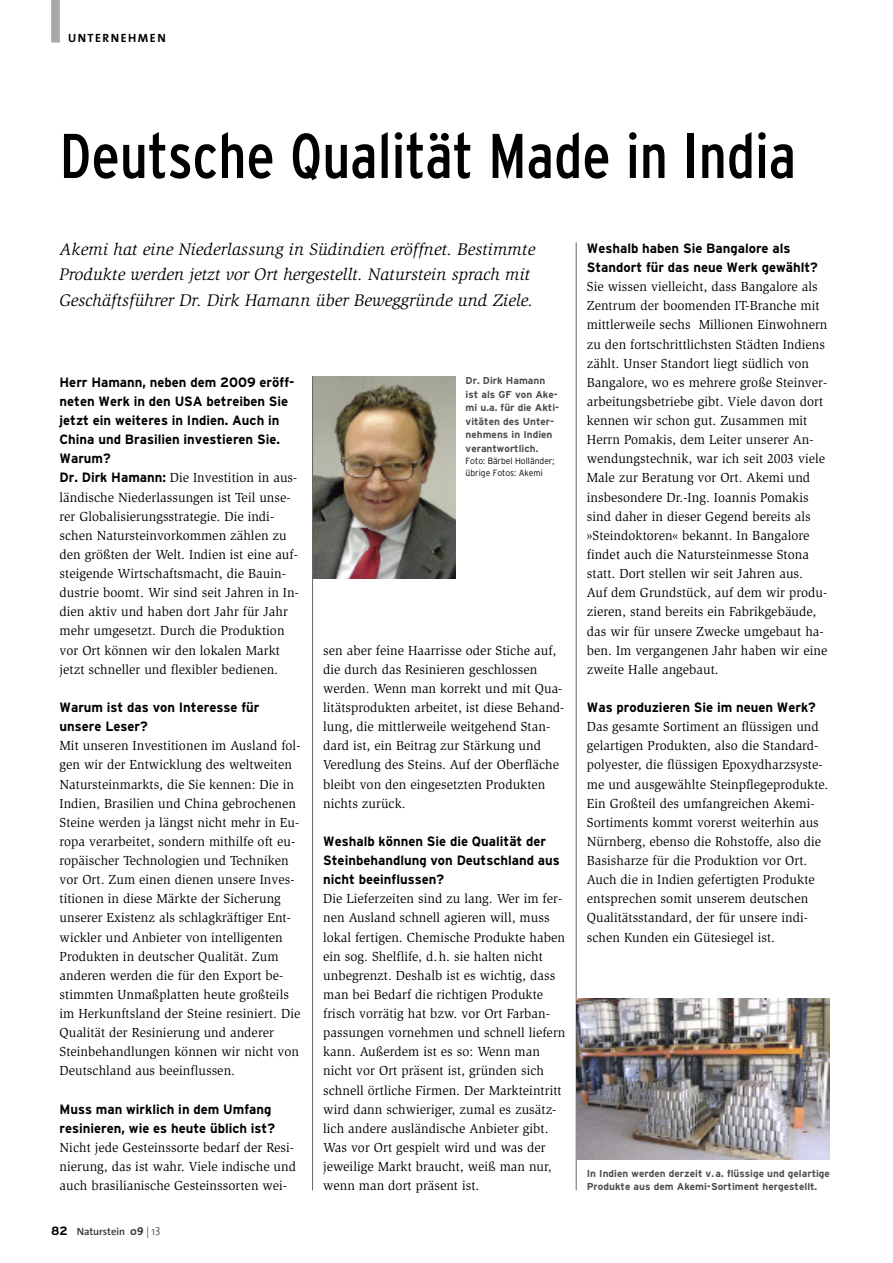
<style>
.page{position:relative;width:893px;height:1263px;background:#fff}
.page>*{position:absolute;margin:0;border:0;box-sizing:border-box;transform-origin:0 0}
.t1{font:condensed 63px "Interstate";color:#000}
.t2{font:italic 17.25px/25.5px "Slimbach Std";letter-spacing:.005em;color:#000}
.t3{font:13.5px/19.2px "Slimbach Std";letter-spacing:.005em;color:#000}
.t4{font:700 13.5px/19.2px "Interstate";color:#000}
.t5{font:700 12px "The Sans";letter-spacing:.12em;color:#000}
.t6{font:600 10.5px "The Sans";letter-spacing:-.005em;color:#333}
.t7{font:700 10.05px/13.5px "Interstate";color:#4d4d4d}
.t8{font:300 9px/12px "Interstate";color:#000;scale:.95 1}
.s1{font-family:"Interstate";font-weight:700}
.s2{font-family:"Interstate";font-weight:700;font-size:12px;color:#000}
.s3{font-weight:700;font-size:11.25px}
.s4{font-weight:300;font-size:11.25px}
</style>
<div class="page">
<img style="left:313px;top:376px;width:142px;height:202px">
<hr style="left:312px;top:376px;width:1px;height:814px;background:#666">
<hr style="left:576px;top:242px;width:1px;height:948px;background:#666">
<div style="left:51px;top:0;width:9px;height:43px;background:#aba7a4"></div>
<img style="left:576px;top:999px;width:253px;height:161px">
<p class="t5" style="left:68px;top:33px;width:99px">UNTERNEHMEN</p>
<h1 class="t1" style="left:60px;top:121px;width:738px">Deutsche Qualität Made in India</h1>
<p class="t2" style="left:60px;top:237px;width:477px">Akemi hat eine Niederlassung in Südindien eröffnet. Bestimmte<br>Produkte werden jetzt vor Ort hergestellt. Naturstein sprach mit<br>Geschäftsführer Dr. Dirk Hamann über Beweggründe und Ziele.</p>
<p class="t4" style="left:60px;top:372px;width:236px">Herr Hamann, neben dem 2009 eröff&shy;neten Werk in den USA betreiben Sie jetzt ein weiteres in Indien. Auch in<br>China und Brasilien investieren Sie.<br>Warum?</p>
<p class="t3" style="left:60px;top:469px;width:241px"><span class="s1">Dr. Dirk Hamann:</span> Die Investition in aus&shy;ländische Niederlassungen ist Teil unse&shy;rer Globalisierungsstrategie. Die indi&shy;schen Natursteinvorkommen zählen zu den größten der Welt. Indien ist eine auf&shy;steigende Wirtschaftsmacht, die Bauin&shy;dustrie boomt. Wir sind seit Jahren in In&shy;dien aktiv und haben dort Jahr für Jahr mehr umgesetzt. Durch die Produktion vor Ort können wir den lokalen Markt jetzt schneller und flexibler bedienen.</p>
<p class="t4" style="left:60px;top:697px;width:201px">Warum ist das von Interesse für unsere Leser?</p>
<p class="t3" style="left:60px;top:737px;width:242px">Mit unseren Investitionen im Ausland fol&shy;gen wir der Entwicklung des weltweiten Natursteinmarkts, die Sie kennen: Die in Indien, Brasilien und China gebrochenen Steine werden ja längst nicht mehr in Eu&shy;ropa verarbeitet, sondern mithilfe oft eu&shy;ropäischer Technologien und Techniken vor Ort. Zum einen dienen unsere Inves&shy;titionen in diese Märkte der Sicherung unserer Existenz als schlagkräftiger Ent&shy;wickler und Anbieter von intelligenten Produkten in deutscher Qualität. Zum anderen werden die für den Export be&shy;stimmten Unmaßplatten heute großteils im Herkunftsland der Steine resiniert. Die Qualität der Resinierung und anderer Steinbehandlungen können wir nicht von Deutschland aus beeinflussen.</p>
<p class="t4" style="left:60px;top:1099px;width:217px">Muss man wirklich in dem Umfang resinieren, wie es heute üblich ist?</p>
<p class="t3" style="left:60px;top:1139px;width:238px">Nicht jede Gesteinssorte bedarf der Resi&shy;nierung, das ist wahr. Viele indische und auch brasilianische Gesteinssorten wei-</p>
<p class="t6" style="left:51px;top:1227px;width:111px"><span class="s2">82</span> Naturstein <span class="s3">0</span><sup>9</sup> <span class="s4">| 1</span><sup>3</sup></p>
<p class="t7" style="left:466px;top:374px;width:95px">Dr. Dirk Hamann ist als GF von Ake&shy;mi u.a. für die Akti&shy;vitäten des Unter&shy;nehmens in Indien verantwortlich.</p>
<p class="t8" style="left:466px;top:454px;width:95px">Foto: Bärbel Holländer; übrige Fotos: Akemi</p>
<p class="t3" style="left:323px;top:641px;width:243px">sen aber feine Haarrisse oder Stiche auf, die durch das Resinieren geschlossen werden. Wenn man korrekt und mit Qua&shy;litätsprodukten arbeitet, ist diese Behand&shy;lung, die mittlerweile weitgehend Stan&shy;dard ist, ein Beitrag zur Stärkung und Veredlung des Steins. Auf der Oberfläche bleibt von den eingesetzten Produkten nichts zurück.</p>
<p class="t4" style="left:323px;top:831px;width:238px">Weshalb können Sie die Qualität der<br>Steinbehandlung von Deutschland aus nicht beeinflussen?</p>
<p class="t3" style="left:323px;top:890px;width:244px">Die Lieferzeiten sind zu lang. Wer im fer&shy;nen Ausland schnell agieren will, muss lokal fertigen. Chemische Produkte haben ein sog. Shelflife, d.h. sie halten nicht unbegrenzt. Deshalb ist es wichtig, dass man bei Bedarf die richtigen Produkte frisch vorrätig hat bzw. vor Ort Farban&shy;passungen vornehmen und schnell liefern kann. Außerdem ist es so: Wenn man nicht vor Ort präsent ist, gründen sich schnell örtliche Firmen. Der Markteintritt wird dann schwieriger, zumal es zusätz&shy;lich andere ausländische Anbieter gibt.<br>Was vor Ort gespielt wird und was der jeweilige Markt braucht, weiß man nur, wenn man dort präsent ist.</p>
<p class="t4" style="left:587px;top:239px;width:233px">Weshalb haben Sie Bangalore als<br>Standort für das neue Werk gewählt?</p>
<p class="t3" style="left:587px;top:278px;width:242px">Sie wissen vielleicht, dass Bangalore als Zentrum der boomenden IT-Branche mit mittlerweile sechs Millionen Einwohnern zu den fortschrittlichsten Städten Indiens zählt. Unser Standort liegt südlich von Bangalore, wo es mehrere große Steinver&shy;arbeitungsbetriebe gibt. Viele davon dort kennen wir schon gut. Zusammen mit Herrn Pomakis, dem Leiter unserer An&shy;wendungstechnik, war ich seit 2003 viele Male zur Beratung vor Ort. Akemi und insbesondere Dr.-Ing. Ioannis Pomakis sind daher in dieser Gegend bereits als »Steindoktoren« bekannt. In Bangalore findet auch die Natursteinmesse Stona statt. Dort stellen wir seit Jahren aus.<br>Auf dem Grundstück, auf dem wir produ&shy;zieren, stand bereits ein Fabrikgebäude, das wir für unsere Zwecke umgebaut ha&shy;ben. Im vergangenen Jahr haben wir eine zweite Halle angebaut.</p>
<p class="t4" style="left:587px;top:697px;width:231px">Was produzieren Sie im neuen Werk?</p>
<p class="t3" style="left:587px;top:718px;width:243px">Das gesamte Sortiment an flüssigen und gelartigen Produkten, also die Standard&shy;polyester, die flüssigen Epoxydharzsyste&shy;me und ausgewählte Steinpflegeprodukte.<br>Ein Großteil des umfangreichen Akemi-Sortiments kommt vorerst weiterhin aus Nürnberg, ebenso die Rohstoffe, also die Basisharze für die Produktion vor Ort.<br>Auch die in Indien gefertigten Produkte entsprechen somit unserem deutschen Qualitätsstandard, der für unsere indi&shy;schen Kunden ein Gütesiegel ist.</p>
<p class="t7" style="left:587px;top:1166px;width:245px">In Indien werden derzeit v.a. flüssige und gelartige<br>Produkte aus dem Akemi-Sortiment hergestellt.</p>
</div>
